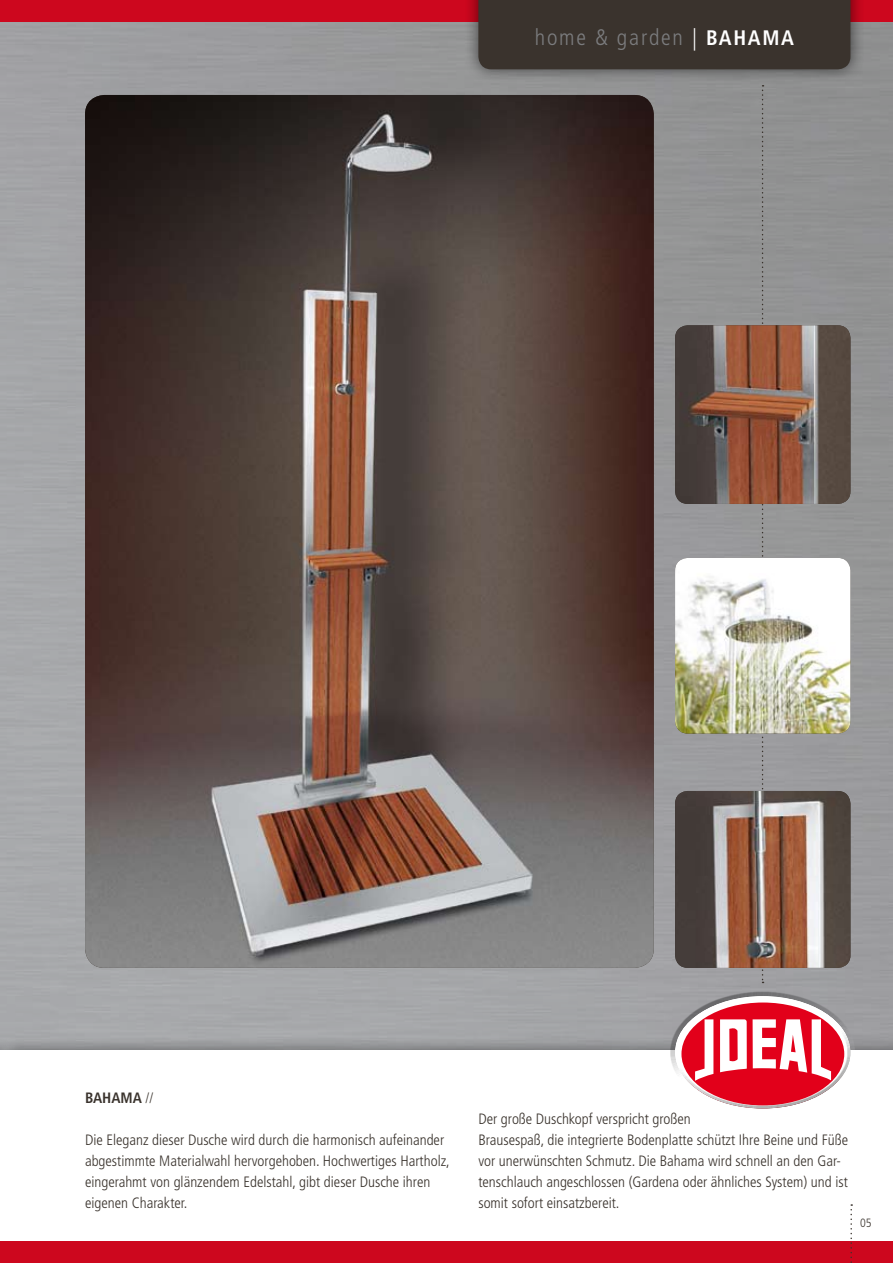
<style>
.page{position:relative;width:893px;height:1263px;background:#fff}
.page>*{position:absolute;margin:0;border:0;box-sizing:border-box;transform-origin:0 0}
.t1{font:300 condensed 22.5px "Frutiger";letter-spacing:.08em;color:#7b7c7e}
.t2{font:300 condensed 15px/21px "Frutiger";color:#3a332d}
.t3{font:700 condensed 15px "Frutiger";color:#3a332d}
.t4{font:300 condensed 12px "Frutiger";color:#3a332d}
.s1{color:#fff}
.s2{font-weight:700;font-size:21px;color:#fff}
.s3{font-weight:300}
</style>
<div class="page">
<img style="left:0;top:21px;width:893px;height:1014px">
<img style="left:85px;top:95px;width:569px;height:873px">
<div style="left:0;top:0;width:893px;height:21px;background:#cd071e"></div>
<div style="left:463px;top:0;width:401px;height:83px;background:#000;opacity:.55"></div>
<div style="left:478px;top:0;width:372px;height:69px;background:#3a332d"></div>
<svg style="left:762px;top:85px;width:1px;height:898px"></svg>
<img style="left:675px;top:325px;width:175px;height:179px">
<img style="left:675px;top:558px;width:175px;height:175px">
<img style="left:675px;top:791px;width:175px;height:177px">
<div style="left:0;top:1035px;width:893px;height:228px;background:#000;opacity:.45"></div>
<div style="left:0;top:1050px;width:893px;height:213px;background:#fff"></div>
<div style="left:0;top:1242px;width:893px;height:21px;background:#cd071e"></div>
<svg style="left:850px;top:1204px;width:2px;height:59px"></svg>
<div style="left:671px;top:991px;width:184px;height:80px;background:#fff;opacity:.45"></div>
<div style="left:671px;top:1025px;width:184px;height:88px;background:#000;opacity:.45"></div>
<h1 class="t1" style="left:535px;top:24px;width:261px">home &amp; garden <span class="s1">|</span> <span class="s2">BAHAMA</span></h1>
<p class="t3" style="left:85px;top:1089px;width:70px">BAHAMA <span class="s3">//</span></p>
<p class="t2" style="left:85px;top:1130px;width:366px">Die Eleganz dieser Dusche wird durch die harmonisch aufeinander abgestimmte Materialwahl hervorgehoben. Hochwertiges Hartholz, eingerahmt von glänzendem Edelstahl, gibt dieser Dusche ihren eigenen Charakter.</p>
<p class="t2" style="left:478px;top:1109px;width:371px">Der große Duschkopf verspricht großen<br>Brausespaß, die integrierte Bodenplatte schützt Ihre Beine und Füße vor unerwünschten Schmutz. Die Bahama wird schnell an den Gar&shy;tenschlauch angeschlossen (Gardena oder ähnliches System) und ist somit sofort einsatzbereit.</p>
<p class="t4" style="left:860px;top:1216px;width:13px">05</p>
</div>
